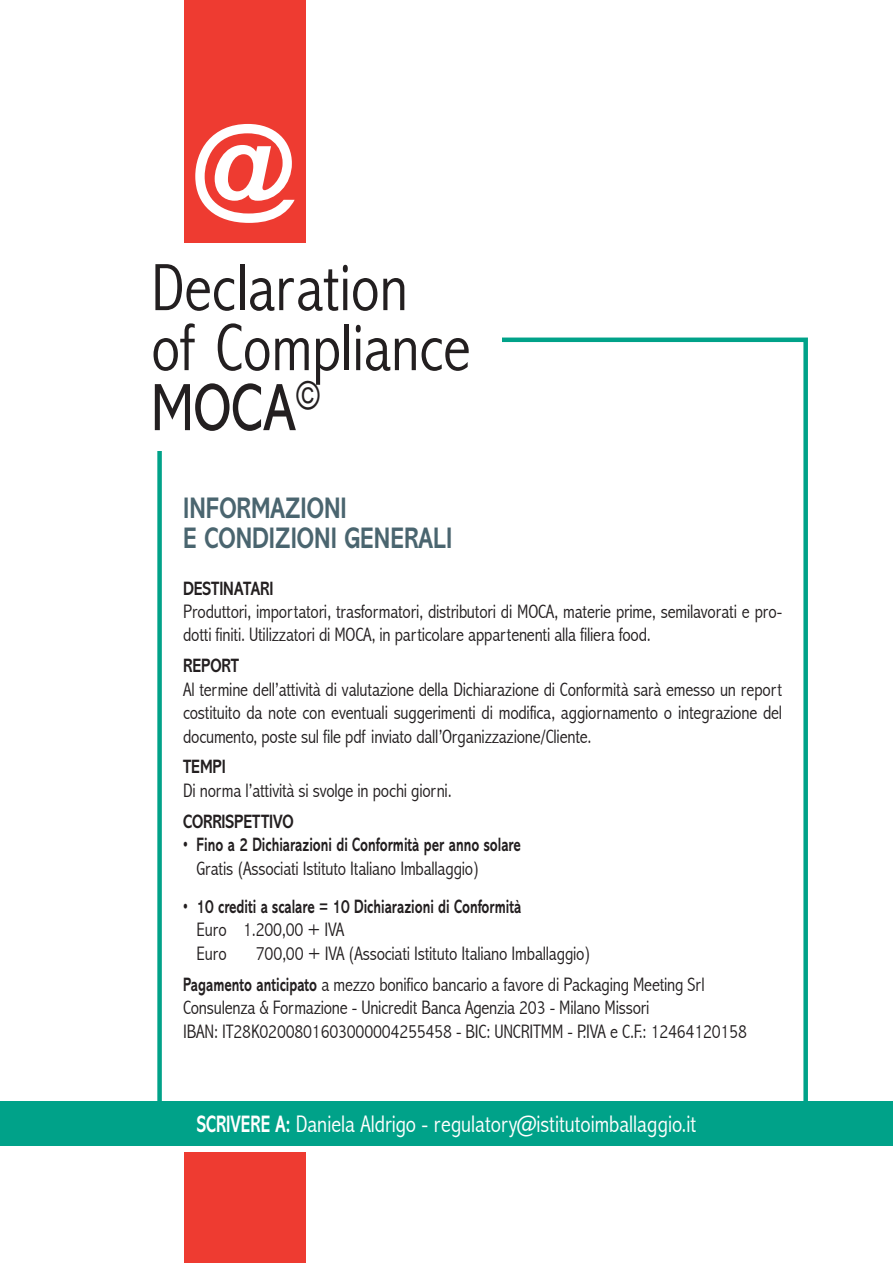
<style>
.page{position:relative;width:893px;height:1263px;background:#fff}
.page>*{position:absolute;margin:0;border:0;box-sizing:border-box;transform-origin:0 0}
.t1{font:800 105.45px "Abadi MT Std";color:#fff}
.t2{font:300 condensed 67.5px "Abadi";color:#231f20}
.t3{font:67.5px "Abadi MT Std";color:#231f20;scale:.8 1}
.t4{font:700 30px "Abadi MT Std";color:#4a656f;scale:.8 1}
.t5{font:300 condensed 24px "Abadi";color:#fff}
.t6{font:300 condensed 19.5px/23.4px "Abadi";letter-spacing:-.01em;color:#231f20}
.t7{font:700 19.5px "Abadi MT Std";color:#231f20;scale:.7 1}
.t8{font:700 19.5px "Abadi MT Std";color:#231f20;scale:.8 1}
.s1{font-family:"Abadi MT Std";font-weight:700;font-stretch:normal}
</style>
<div class="page">
<div style="left:184px;top:0;width:122px;height:242px;background:#ee3b31"></div>
<div style="left:184px;top:1152px;width:122px;height:111px;background:#ee3b31"></div>
<div style="left:0;top:1101px;width:893px;height:45px;background:#00a289"></div>
<p class="t1" style="left:193px;top:103px;width:104px">@</p>
<p class="t2" style="left:151px;top:248px;width:258px">Declaration</p>
<p class="t2" style="left:151px;top:308px;width:321px">of Compliance</p>
<p class="t3" style="left:151px;top:370px;width:212px">MOCA<sup>©</sup></p>
<p class="t4" style="left:183px;top:490px;width:206px">INFORMAZIONI</p>
<p class="t4" style="left:183px;top:520px;width:338px">E CONDIZIONI GENERALI</p>
<p class="t8" style="left:183px;top:577px;width:115px">DESTINATARI</p>
<p class="t6" style="left:183px;top:600px;width:601px">Produttori, importatori, trasformatori, distributori di MOCA, materie prime, semilavorati e pro&shy;dotti finiti. Utilizzatori di MOCA, in particolare appartenenti alla filiera food.</p>
<p class="t8" style="left:183px;top:655px;width:71px">REPORT</p>
<p class="t6" style="left:183px;top:677px;width:600px;text-align:justify">Al termine dell’attività di valutazione della Dichiarazione di Conformità sarà emesso un report costituito da note con eventuali suggerimenti di modifica, aggiornamento o integrazione del documento, poste sul file pdf inviato dall’Organizzazione/Cliente.</p>
<p class="t8" style="left:183px;top:756px;width:55px">TEMPI</p>
<p class="t6" style="left:183px;top:779px;width:270px">Di norma l’attività si svolge in pochi giorni.</p>
<p class="t8" style="left:183px;top:810px;width:140px">CORRISPETTIVO</p>
<p class="t7" style="left:183px;top:833px;width:484px">• Fino a 2 Dichiarazioni di Conformità per anno solare</p>
<p class="t6" style="left:197px;top:856px;width:284px">Gratis (Associati Istituto Italiano Imballaggio)</p>
<p class="t7" style="left:183px;top:895px;width:485px">• 10 crediti a scalare = 10 Dichiarazioni di Conformità</p>
<p class="t6" style="left:197px;top:918px;width:149px">Euro 1.200,00 + IVA</p>
<p class="t6" style="left:197px;top:941px;width:32px">Euro</p>
<p class="t6" style="left:256px;top:941px;width:336px">700,00 + IVA (Associati Istituto Italiano Imballaggio)</p>
<p class="t6" style="left:183px;top:972px;width:523px"><span class="s1">Pagamento anticipato</span> a mezzo bonifico bancario a favore di Packaging Meeting Srl</p>
<p class="t6" style="left:183px;top:996px;width:468px">Consulenza &amp; Formazione - Unicredit Banca Agenzia 203 - Milano Missori</p>
<p class="t6" style="left:183px;top:1019px;width:565px">IBAN: IT28K0200801603000004255458 - BIC: UNCRITMM - P.IVA e C.F.: 12464120158</p>
<p class="t5" style="left:197px;top:1110px;width:501px"><span class="s1">SCRIVERE A:</span> Daniela Aldrigo - regulatory@istitutoimballaggio.it</p>
</div>
